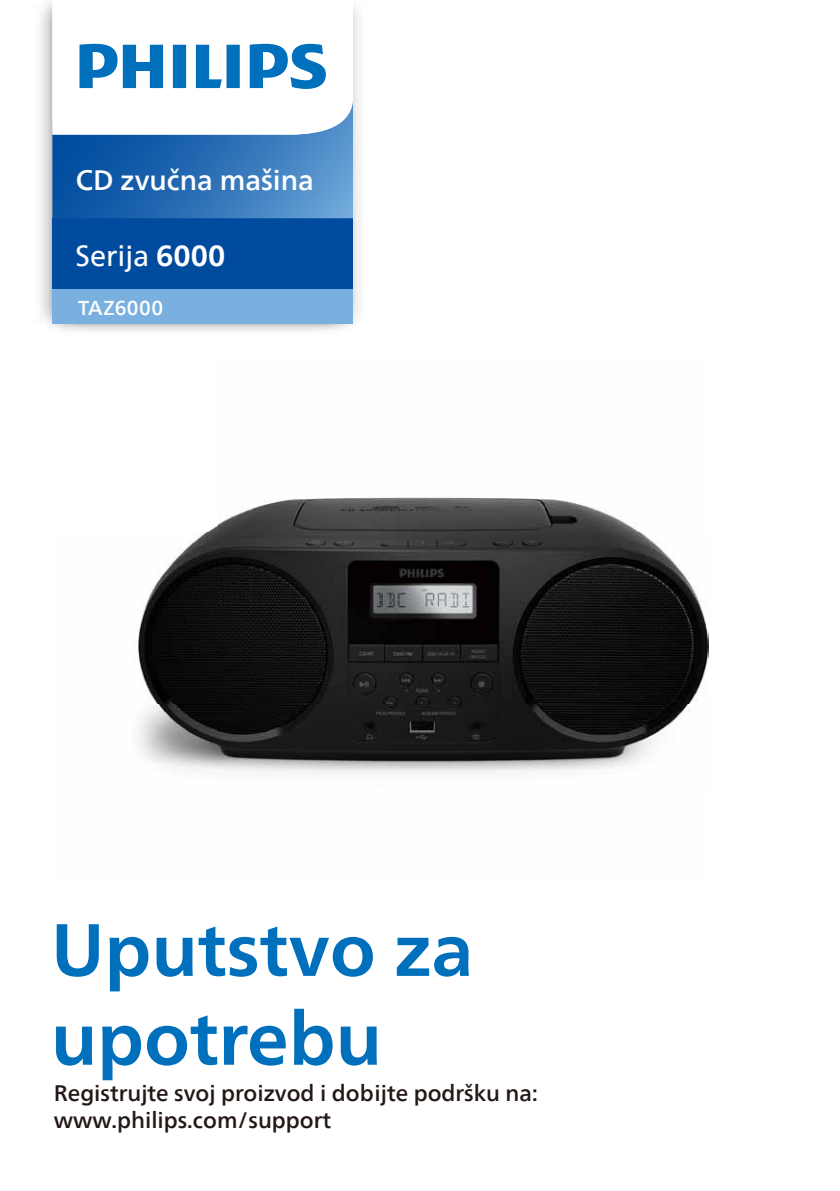
<style>
.page{position:relative;width:840px;height:1191px;background:#fff}
.page>*{position:absolute;margin:0;border:0;box-sizing:border-box;transform-origin:0 0}
.t1{font:700 74px/88.8px "Neue Frutiger World";color:#0070bc}
.t2{font:28.8px "Neue Frutiger World";color:#fff}
.t3{font:500 28px "Neue Frutiger World";color:#fff}
.t4{font:500 22.4px/26.8px "Neue Frutiger World";color:#231815}
.t5{font:500 20px "Neue Frutiger World";letter-spacing:.02em;color:#fff}
.s1{font-weight:700}
</style>
<div class="page">
<img style="left:138px;top:497px;width:571px;height:276px">
<div style="left:52px;top:289px;width:301px;height:35px;background:#79b0df"></div>
<div style="left:52px;top:218px;width:301px;height:71px;background:#004b9e"></div>
<svg style="left:52px;top:135px;width:301px;height:83px;background:#2d70b6"></svg>
<svg style="left:52px;top:5px;width:301px;height:130px"></svg>
<svg style="left:79px;top:44px;width:247px;height:45px"></svg>
<p class="t3" style="left:76px;top:157px;width:239px">CD zvučna mašina</p>
<p class="t2" style="left:75px;top:233px;width:151px">Serija <span class="s1">6000</span></p>
<p class="t5" style="left:78px;top:291px;width:87px">TAZ6000</p>
<h1 class="t1" style="left:51px;top:904px;width:423px">Uputstvo za upotrebu</h1>
<p class="t4" style="left:54px;top:1080px;width:485px">Registrujte svoj proizvod i dobijte podršku na: www.philips.com/support</p>
</div>
